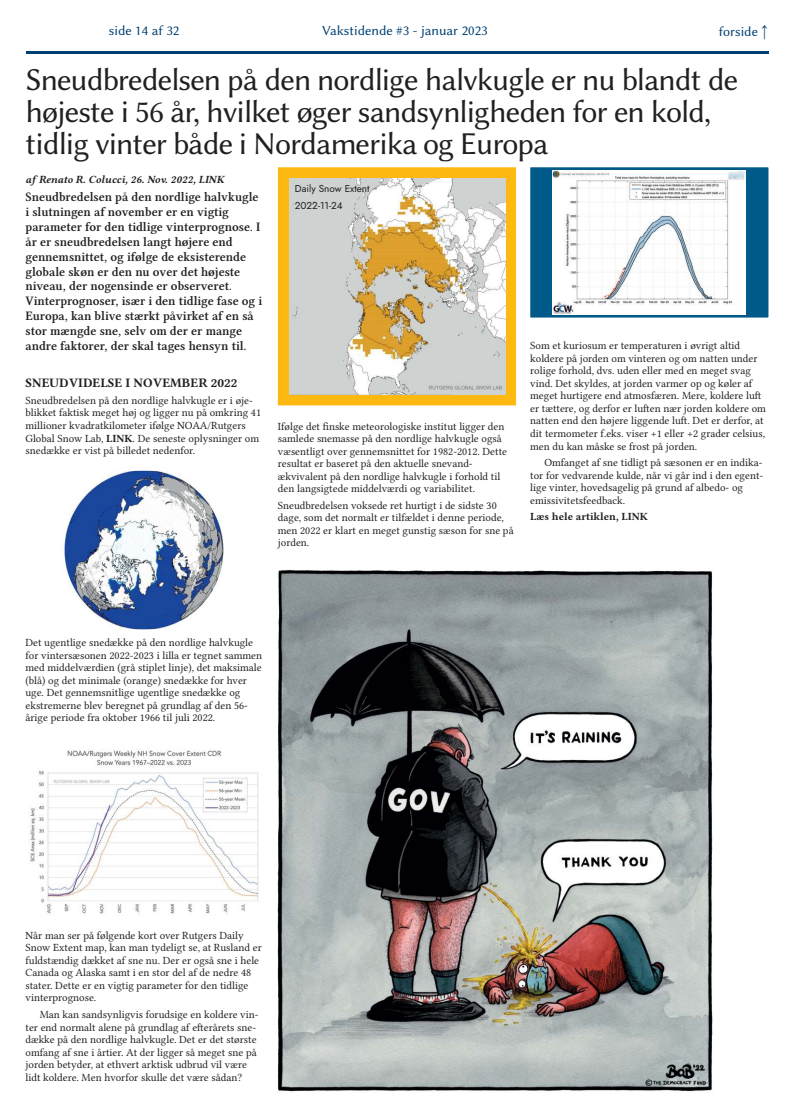
<style>
.page{position:relative;width:794px;height:1120px;background:#fff}
.page>*{position:absolute;margin:0;border:0;box-sizing:border-box;transform-origin:0 0}
.t1{font:32px/32px "Libertinus Sans";letter-spacing:-.03em;color:#221f1f}
.t2{font:14px "Libertinus Sans";color:#004071}
.t3{font:600 13px/14.8px "Libertinus Serif";color:#221f1f}
.t4{font:700 13px "Libertinus Serif";color:#221f1f}
.t5{font:11px/12.5px "Libertinus Serif";color:#221f1f}
.t6{font:italic 700 11px "Libertinus Serif";color:#221f1f}
.t7{font:700 11px "Libertinus Serif";color:#221f1f}
.t8{font:10px/16.5px "Jost";color:#221f1f}
.s1{font-weight:700}
</style>
<div class="page">
<hr style="left:26px;top:51px;width:742px;height:3px;background:#004071">
<img style="left:61px;top:472px;width:163px;height:156px">
<img style="left:30px;top:750px;width:229px;height:164px">
<div style="left:275px;top:164px;width:244px;height:244px;background:#fdb812"></div>
<img style="left:289px;top:179px;width:216px;height:216px">
<div style="left:272px;top:162px;width:250px;height:249px;border:6px solid #fff"></div>
<div style="left:527px;top:164px;width:244px;height:156px;background:#005a89"></div>
<img style="left:553px;top:170px;width:192px;height:144px">
<div style="left:524px;top:162px;width:250px;height:161px;border:6px solid #fff"></div>
<img style="left:277px;top:570px;width:436px;height:522px">
<p class="t2" style="left:109px;top:23px;width:72px">side 14 af 32</p>
<p class="t2" style="left:322px;top:23px;width:167px">Vakstidende #3 - januar 2023</p>
<p class="t2" style="left:719px;top:24px;width:50px">forside ↑</p>
<h1 class="t1" style="left:26px;top:64px;width:714px">Sneudbredelsen på den nordlige halvkugle er nu blandt de højeste i 56 år, hvilket øger sandsynligheden for en kold, tidlig vinter både i Nordamerika og Europa</h1>
<p class="t8" style="left:295px;top:180px;width:76px">Daily Snow Extent<br>2022-11-24</p>
<p class="t6" style="left:26px;top:171px;width:200px">af Renato R. Colucci, 26. Nov. 2022, LINK</p>
<p class="t3" style="left:26px;top:190px;width:238px">Sneudbredelsen på den nordlige halvkugle i slutningen af november er en vigtig parameter for den tidlige vinterprognose. I år er sneudbredelsen langt højere end gennemsnittet, og ifølge de eksisterende globale skøn er den nu over det højeste niveau, der nogensinde er observeret.<br>Vinterprognoser, især i den tidlige fase og i Europa, kan blive stærkt påvirket af en så stor mængde sne, selv om der er mange andre faktorer, der skal tages hensyn til.</p>
<p class="t4" style="left:26px;top:374px;width:214px">SNEUDVIDELSE I NOVEMBER 2022</p>
<p class="t5" style="left:26px;top:394px;width:237px">Sneudbredelsen på den nordlige halvkugle er i øje ‐ blikket faktisk meget høj og ligger nu på omkring 41 millioner kvadratkilometer ifølge NOAA/Rutgers Global Snow Lab, <span class="s1">LINK</span>. De seneste oplysninger om snedække er vist på billedet nedenfor.</p>
<p class="t5" style="left:530px;top:339px;width:237px">Som et kuriosum er temperaturen i øvrigt altid koldere på jorden om vinteren og om natten under rolige forhold, dvs. uden eller med en meget svag vind. Det skyldes, at jorden varmer op og køler af meget hurtigere end atmosfæren. Mere, koldere luft er tættere, og derfor er luften nær jorden koldere om natten end den højere liggende luft. Det er derfor, at dit termometer f.eks. viser +1 eller +2 grader celsius, men du kan måske se frost på jorden.</p>
<p class="t5" style="left:530px;top:456px;width:234px;text-indent:14px">Omfanget af sne tidligt på sæsonen er en indika‐ tor for vedvarende kulde, når vi går ind i den egent ‐ lige vinter, hovedsagelig på grund af albedo- og emissivitetsfeedback.</p>
<p class="t7" style="left:530px;top:509px;width:119px">Læs hele artiklen, LINK</p>
<p class="t5" style="left:278px;top:419px;width:231px">Ifølge det finske meteorologiske institut ligger den samlede snemasse på den nordlige halvkugle også væsentligt over gennemsnittet for 1982-2012. Dette resultat er baseret på den aktuelle snevand ‐ ækvivalent på den nordlige halvkugle i forhold til den langsigtede middelværdi og variabilitet.</p>
<p class="t5" style="left:278px;top:499px;width:237px">Sneudbredelsen voksede ret hurtigt i de sidste 30 dage, som det normalt er tilfældet i denne periode, men 2022 er klart en meget gunstig sæson for sne på jorden.</p>
<p class="t5" style="left:26px;top:636px;width:238px">Det ugentlige snedække på den nordlige halvkugle for vintersæsonen 2022-2023 i lilla er tegnet sammen med middelværdien (grå stiplet linje), det maksimale (blå) og det minimale (orange) snedække for hver uge. Det gennemsnitlige ugentlige snedække og ekstremerne blev beregnet på grundlag af den 56- årige periode fra oktober 1966 til juli 2022.</p>
<p class="t5" style="left:26px;top:929px;width:238px">Når man ser på følgende kort over Rutgers Daily Snow Extent map, kan man tydeligt se, at Rusland er fuldstændig dækket af sne nu. Der er også sne i hele Canada og Alaska samt i en stor del af de nedre 48 stater. Dette er en vigtig parameter for den tidlige vinterprognose.</p>
<p class="t5" style="left:26px;top:1008px;width:234px;text-indent:14px">Man kan sandsynligvis forudsige en koldere vin ‐ ter end normalt alene på grundlag af efterårets sne ‐ dæk ke på den nordlige halvkugle. Det er det største omfang af sne i årtier. At der ligger så meget sne på jorden betyder, at ethvert arktisk udbrud vil være lidt koldere. Men hvorfor skulle det være sådan?</p>
</div>
